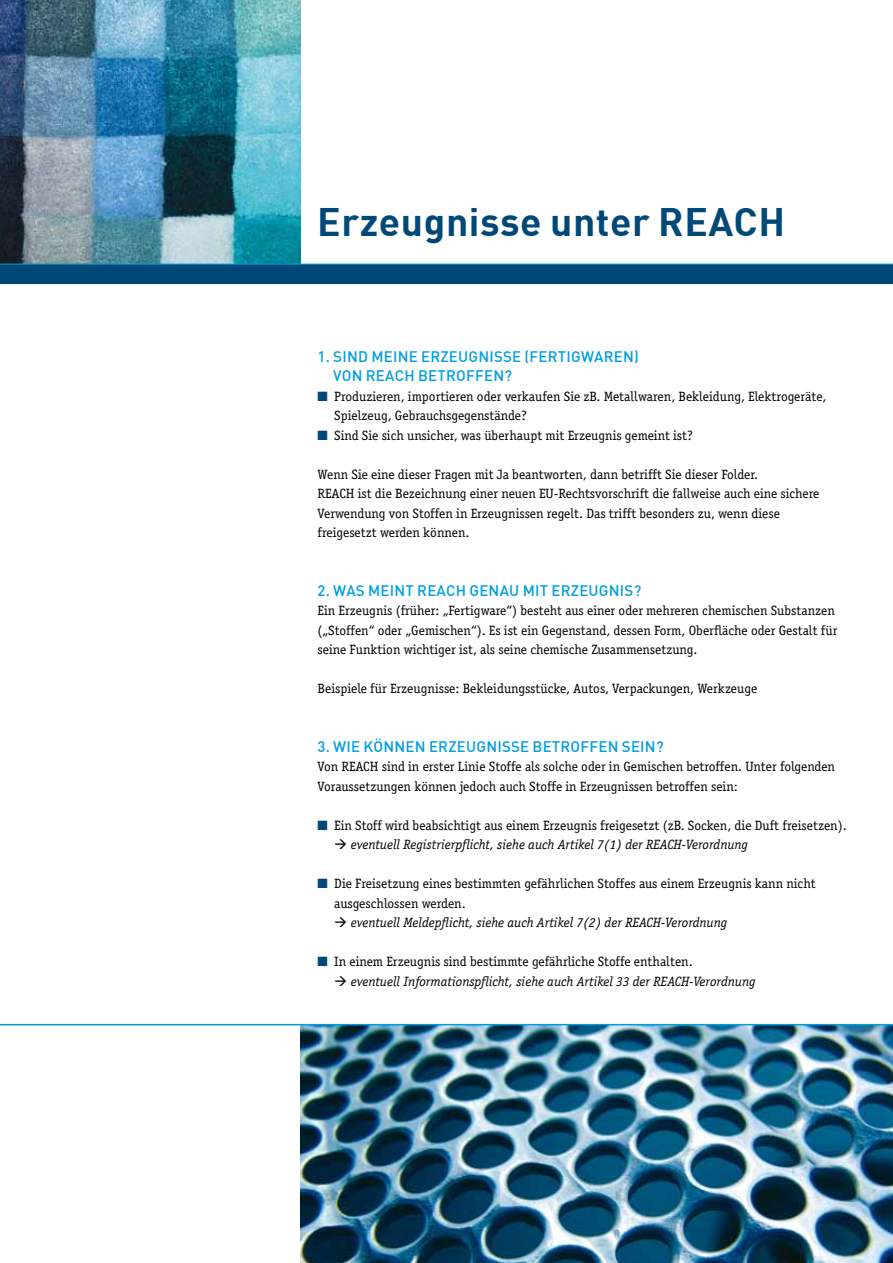
<style>
.page{position:relative;width:893px;height:1263px;background:#fff}
.page>*{position:absolute;margin:0;border:0;box-sizing:border-box;transform-origin:0 0}
.t1{font:700 39px "DIN";letter-spacing:.015em;color:#004877}
.t2{font:500 15px/19.5px "DIN";letter-spacing:.015em;color:#009ee0}
.t3{font:13.5px/19.5px "Officina Serif";color:#000}
.t4{font:italic 13.5px "Officina Serif";color:#000}
.s1{color:#004877}
</style>
<div class="page">
<hr style="left:892px;top:264px;width:1px;height:761px;background:#009ee0">
<img style="left:0;top:0;width:300px;height:264px">
<img style="left:300px;top:1025px;width:593px;height:238px">
<div style="left:0;top:264px;width:893px;height:20px;background:#004877"></div>
<hr style="left:0;top:264px;width:893px;height:1px;background:#009ee0">
<hr style="left:0;top:1024px;width:893px;height:1px;background:#009ee0">
<h1 class="t1" style="left:317px;top:197px;width:469px">Erzeugnisse unter REACH</h1>
<p class="t2" style="left:333px;top:346px;width:307px;text-indent:-16px">1. SIND MEINE ERZEUGNISSE (FERTIGWAREN)<br>VON REACH</p>
<p class="t2" style="left:418px;top:365px;width:96px">BETROFFEN?</p>
<p class="t3" style="left:334px;top:386px;width:494px;text-indent:-17px"><span class="s1">■</span> Produzieren, importieren oder verkaufen Sie zB. Metallwaren, Bekleidung, Elektrogeräte,<br>Spielzeug, Gebrauchsgegenstände?</p>
<p class="t3" style="left:318px;top:425px;width:377px"><span class="s1">■</span> Sind Sie sich unsicher, was überhaupt mit Erzeugnis gemeint ist?</p>
<p class="t3" style="left:318px;top:464px;width:503px">Wenn Sie eine dieser Fragen mit Ja beantworten, dann betrifft Sie dieser Folder.<br>REACH ist die Bezeichnung einer neuen EU-Rechtsvorschrift die fallweise auch eine sichere Verwendung von Stoffen in Erzeugnissen regelt. Das trifft besonders zu, wenn diese freigesetzt werden können.</p>
<p class="t2" style="left:318px;top:580px;width:110px">2. WAS MEINT REACH</p>
<p class="t2" style="left:469px;top:580px;width:173px">GENAU MIT ERZEUGNIS?</p>
<p class="t3" style="left:318px;top:601px;width:521px">Ein Erzeugnis (früher: „Fertigware“) besteht aus einer oder mehreren chemischen Substanzen („Stoffen“ oder „Gemischen“). Es ist ein Gegenstand, dessen Form, Oberfläche oder Gestalt für seine Funktion wichtiger ist, als seine chemische Zusammensetzung.</p>
<p class="t3" style="left:318px;top:679px;width:441px">Beispiele für Erzeugnisse: Bekleidungsstücke, Autos, Verpackungen, Werkzeuge</p>
<p class="t2" style="left:318px;top:736px;width:348px">3. WIE KÖNNEN ERZEUGNISSE BETROFFEN SEIN?</p>
<p class="t3" style="left:318px;top:757px;width:519px">Von REACH sind in erster Linie Stoffe als solche oder in Gemischen betroffen. Unter folgenden<br>Voraussetzungen können jedoch auch Stoffe in Erzeugnissen betroffen sein:</p>
<p class="t3" style="left:318px;top:815px;width:531px"><span class="s1">■</span> Ein Stoff wird beabsichtigt aus einem Erzeugnis freigesetzt (zB. Socken, die Duft freisetzen).</p>
<p class="t4" style="left:334px;top:837px;width:415px">→ eventuell Registrierpflicht, siehe auch Artikel 7(1) der REACH-Verordnung</p>
<p class="t3" style="left:334px;top:874px;width:483px;text-indent:-17px"><span class="s1">■</span> Die Freisetzung eines bestimmten gefährlichen Stoffes aus einem Erzeugnis kann nicht ausgeschlossen werden.</p>
<p class="t4" style="left:334px;top:915px;width:395px">→ eventuell Meldepflicht, siehe auch Artikel 7(2) der REACH-Verordnung</p>
<p class="t3" style="left:318px;top:952px;width:377px"><span class="s1">■</span> In einem Erzeugnis sind bestimmte gefährliche Stoffe enthalten.</p>
<p class="t4" style="left:334px;top:973px;width:423px">→ eventuell Informationspflicht, siehe auch Artikel 33 der REACH-Verordnung</p>
</div>
